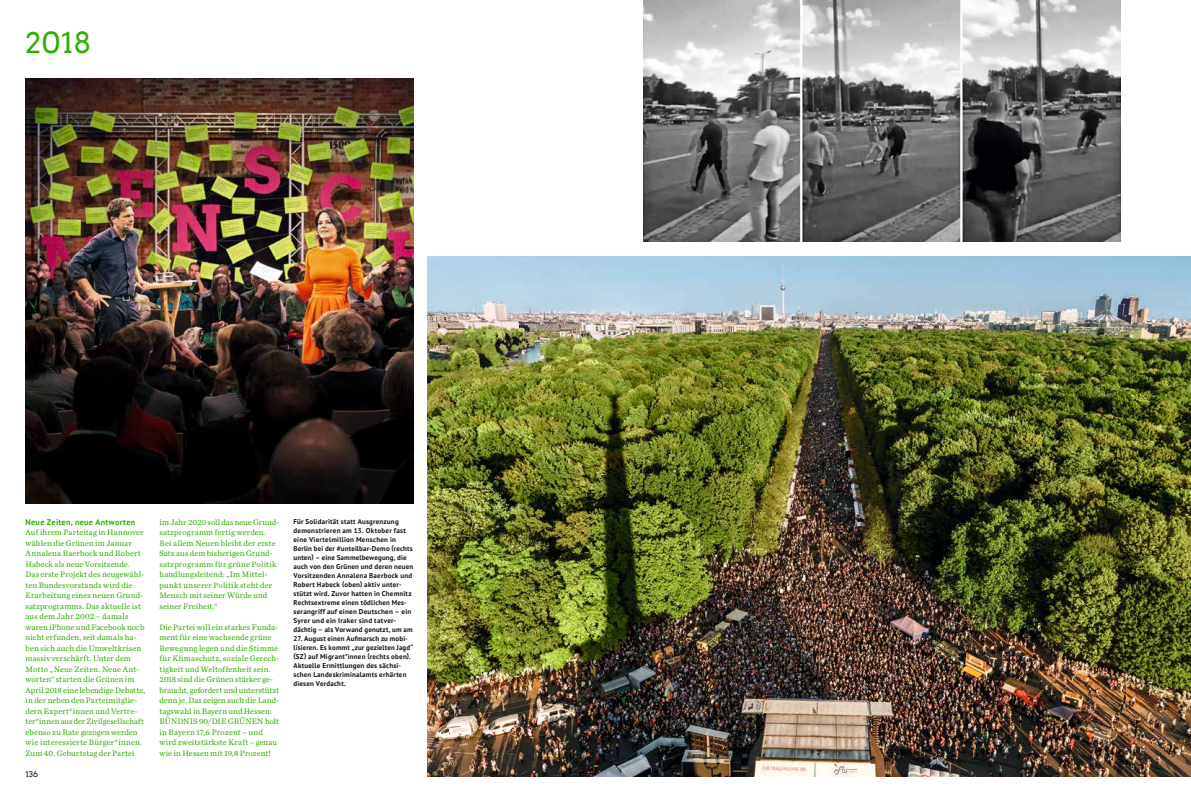
<style>
.page{position:relative;width:1191px;height:794px;background:#fff}
.page>*{position:absolute;margin:0;border:0;box-sizing:border-box;transform-origin:0 0}
.t1{font:29px "Arvo";color:#2eaf00}
.t2{font:8.2px/10.5px "Chronicle Text G2";letter-spacing:.01em;color:#2eaf00}
.t3{font:8.2px "Chronicle Text G2";letter-spacing:-.01em;color:#2eaf00}
.t4{font:700 8.2px "PT Sans";letter-spacing:.035em;color:#2eaf00}
.t5{font:8px "Arvo";color:#141414}
.t6{font:700 7px/9px "PT Sans";letter-spacing:.03em;color:#141414}
</style>
<div class="page">
<img style="left:427px;top:257px;width:764px;height:519px">
<img style="left:26px;top:78px;width:387px;height:426px">
<img style="left:643px;top:0;width:477px;height:242px">
<h1 class="t1" style="left:26px;top:25px;width:67px">2018</h1>
<p class="t4" style="left:26px;top:516px;width:111px">Neue Zeiten, neue Antworten</p>
<p class="t2" style="left:159px;top:516px;width:121px">im Jahr 2020 soll das neue Gr und-</p>
<p class="t2" style="left:26px;top:527px;width:119px">Auf ihrem Pa rteitag in Hannover</p>
<p class="t2" style="left:159px;top:527px;width:108px">satzprogra mm fer tig werden.</p>
<p class="t2" style="left:26px;top:537px;width:108px">wählen die Gr ünen im Januar</p>
<p class="t2" style="left:159px;top:537px;width:118px">B ei a l lem Neuen bleibt der er ste</p>
<p class="t2" style="left:26px;top:548px;width:117px">A n na lena Baerbock u nd Rober t</p>
<p class="t2" style="left:159px;top:548px;width:114px">Satz aus dem bisherigen Grund-</p>
<p class="t2" style="left:26px;top:558px;width:106px">Habeck a ls neue Vorsitzende.</p>
<p class="t2" style="left:159px;top:558px;width:118px">satzprogramm f ür g r üne Politik</p>
<p class="t2" style="left:26px;top:569px;width:120px">Das erste Projekt des neugewä hl-</p>
<p class="t2" style="left:159px;top:569px;width:109px">ha ndlungsleitend: „Im Mittel-</p>
<p class="t2" style="left:26px;top:579px;width:109px">ten Bundesvorstands w ird die</p>
<p class="t2" style="left:159px;top:579px;width:114px">pu n k t u nserer Pol iti k steht der</p>
<p class="t2" style="left:26px;top:590px;width:119px">Erarbeitung eines neuen Gr und-</p>
<p class="t2" style="left:159px;top:590px;width:109px">Mensch mit seiner Würde und</p>
<p class="t2" style="left:26px;top:600px;width:117px">satzprog ramms. Das a ktuelle ist</p>
<p class="t2" style="left:159px;top:600px;width:60px">seiner Frei heit.“</p>
<p class="t2" style="left:26px;top:611px;width:121px">au s dem Ja h r 2002 – da m a ls waren iPhone und Facebook noch</p>
<p class="t2" style="left:159px;top:621px;width:120px">Die Partei w ill ein sta rkes Funda-</p>
<p class="t2" style="left:26px;top:632px;width:112px">nicht er f unden, seit da ma ls ha-</p>
<p class="t2" style="left:159px;top:632px;width:114px">ment für eine wachsende g rüne</p>
<p class="t2" style="left:26px;top:642px;width:117px">ben sich auch d ie Umwelt k r isen</p>
<p class="t2" style="left:159px;top:642px;width:120px">B eweg u ng legen und d ie St im me</p>
<p class="t2" style="left:26px;top:653px;width:107px">massiv verschärf t. Unter dem</p>
<p class="t2" style="left:159px;top:653px;width:121px">f ü r K lim a schutz, sozia le Gerech-</p>
<p class="t2" style="left:26px;top:663px;width:115px">Mot to „ Neue Zeiten. Neue A nt-</p>
<p class="t2" style="left:159px;top:663px;width:113px">tig keit und Weltof fenheit sein.</p>
<p class="t2" style="left:26px;top:674px;width:110px">wor ten“ starten die Gr ünen im</p>
<p class="t2" style="left:159px;top:674px;width:115px">2018 sind die Grünen stärker ge-</p>
<p class="t2" style="left:26px;top:684px;width:121px">April 2018 eine lebendige Debatte,</p>
<p class="t3" style="left:159px;top:684px;width:121px">braucht, geforder t und unterstützt</p>
<p class="t2" style="left:26px;top:695px;width:113px">in der neben den Pa rteimitg lie-</p>
<p class="t2" style="left:159px;top:695px;width:121px">denn je. Das zeigen auch die Land-</p>
<p class="t2" style="left:26px;top:705px;width:113px">dern Exper t*innen und Ver tre-</p>
<p class="t2" style="left:159px;top:705px;width:114px">tagswa hl in Bayern und Hessen:</p>
<p class="t2" style="left:26px;top:716px;width:120px">ter*innen aus der Zivilgesellschaf t</p>
<p class="t2" style="left:159px;top:716px;width:121px">BÜ N DN IS 90/DIE GRÜ N EN holt</p>
<p class="t2" style="left:26px;top:726px;width:114px">ebenso zu Rate gezogen werden</p>
<p class="t2" style="left:159px;top:726px;width:105px">i n Bayer n 17,6 P rozent – u nd</p>
<p class="t2" style="left:26px;top:737px;width:118px">w ie i nter es sier t e Bü rger * i n nen.</p>
<p class="t2" style="left:159px;top:737px;width:119px">wird zweitstärkste Kraft – genau</p>
<p class="t2" style="left:26px;top:747px;width:111px">Zum 40. Gebur tstag der Par tei</p>
<p class="t2" style="left:159px;top:747px;width:113px">wie in Hessen mit 19,8 Prozent!</p>
<p class="t5" style="left:26px;top:769px;width:14px">136</p>
<p class="t6" style="left:293px;top:517px;width:121px">Für Solidarität statt Ausgrenzung demonstrieren am 13. Oktober fast eine Viertelmillion Menschen in Berlin bei der #unteilbar-Demo (rechts unten) – eine Sammelbewegung, die auch von den Grünen und deren neuen Vorsitzenden Annalena Baerbock und Robert Habeck (oben) aktiv unter&shy;stützt wird. Zuvor hatten in Chemnitz Rechtsex treme einen tödlichen Mes&shy;serangriff auf einen Deutschen – ein Syrer und ein Iraker sind tatver&shy;dächtig – als Vorwand genutzt, um am</p>
<p class="t6" style="left:293px;top:634px;width:121px">27. August einen Aufmarsch zu mobi&shy;lisieren. Es kommt „zur gezielten Jagd“ (SZ) auf Migrant*innen (rechts oben).<br>Aktuelle Ermittlungen des sächsi&shy;schen Landeskriminalamts erhärten diesen Verdacht.</p>
</div>
